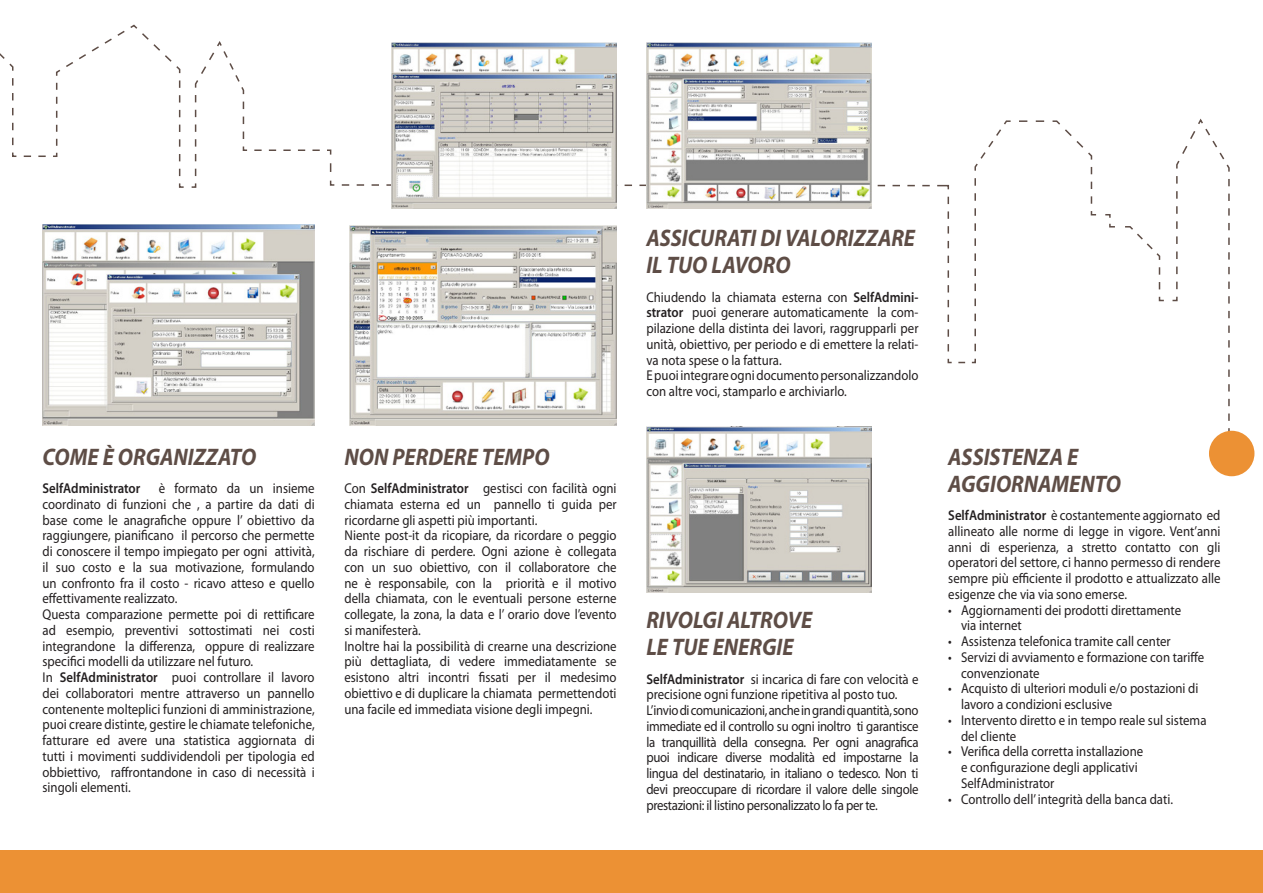
<style>
.page{position:relative;width:1263px;height:893px;background:#fff}
.page>*{position:absolute;margin:0;border:0;box-sizing:border-box;transform-origin:0 0}
.titolo{font:italic 700 24px/27px "Myriad Pro";color:#5e4d46;scale:.9 1}
.testo{font:14.25px/15.8px "Myriad Pro";color:#231f20;text-align:justify;scale:.9 1}
.bullet{font:14.25px/15.8px "Myriad Pro";color:#231f20;scale:.9 1}
.testo-2{font:600 14.25px "Myriad Pro";color:#231f20;scale:.9 1}
.s1{font-weight:600}
</style>
<div class="page">
<svg style="left:0;top:24px;width:1230px;height:424px"></svg>
<img style="left:391px;top:43px;width:226px;height:166px">
<div style="left:0;top:850px;width:1263px;height:43px;background:#ec9134"></div>
<div style="left:1209px;top:431px;width:45px;height:45px;background:#ec9134;border-radius:50%"></div>
<img style="left:646px;top:43px;width:226px;height:165px">
<img style="left:43px;top:225px;width:272px;height:200px">
<img style="left:350px;top:225px;width:267px;height:200px">
<img style="left:646px;top:426px;width:226px;height:167px">
<p class="titolo" style="left:43px;top:443px;width:239px">COME È ORGANIZZATO</p>
<p class="testo-2" style="left:43px;top:480px;width:110px">SelfAdministrator</p>
<p class="testo" style="left:43px;top:481px;width:304px;text-indent:116px">è formato da un insieme coordinato di funzioni che , a partire da dati di base come le anagrafiche oppure l’ obiettivo da raggiungere, pianificano il percorso che permette di conoscere il tempo impiegato per ogni attività, il suo costo e la sua motivazione, formulando un confronto fra il costo - ricavo atteso e quello effettivamente realizzato.</p>
<p class="testo" style="left:43px;top:607px;width:304px">Questa comparazione permette poi di rettificare ad esempio, preventivi sottostimati nei costi integrandone la differenza, oppure di realizzare specifici modelli da utilizzare nel futuro.</p>
<p class="testo" style="left:43px;top:670px;width:304px">In <span class="s1">SelfAdministrator</span> puoi controllare il lavoro dei collaboratori mentre attraverso un pannello contenente molteplici funzioni di amministrazione, puoi creare distinte, gestire le chiamate telefoniche, fatturare ed avere una statistica aggiornata di tutti i movimenti suddividendoli per tipologia ed obbiettivo, raffrontandone in caso di necessità i singoli elementi.</p>
<p class="titolo" style="left:344px;top:443px;width:229px">NON PERDERE TEMPO</p>
<p class="testo" style="left:344px;top:481px;width:304px">Con <span class="s1">SelfAdministrator</span> gestisci con facilità ogni chiamata esterna ed un pannello ti guida per ricordarne gli aspetti più importanti.</p>
<p class="testo" style="left:344px;top:528px;width:304px">Niente post-it da ricopiare, da ricordare o peggio da rischiare di perdere. Ogni azione è collegata con un suo obiettivo, con il collaboratore che ne è responsabile, con la priorità e il motivo della chiamata, con le eventuali persone esterne collegate, la zona, la data e l’ orario dove l’evento si manifesterà.</p>
<p class="testo" style="left:344px;top:638px;width:304px">Inoltre hai la possibilità di crearne una descrizione più dettagliata, di vedere immediatamente se esistono altri incontri fissati per il medesimo obiettivo e di duplicare la chiamata permettendoti una facile ed immediata visione degli impegni.</p>
<p class="titolo" style="left:646px;top:225px;width:300px">ASSICURATI DI VALORIZZARE<br>IL TUO LAVORO</p>
<p class="testo" style="left:646px;top:289px;width:304px">Chiudendo la chiamata esterna con <span class="s1">SelfAdmini&shy;strator</span> puoi generare automaticamente la com&shy;pilazione della distinta dei lavori, raggrupparli per unità, obiettivo, per periodo e di emettere la relati&shy;va nota spese o la fattura.</p>
<p class="testo" style="left:646px;top:368px;width:304px">E puoi integrare ogni documento personalizzandolo con altre voci, stamparlo e archiviarlo.</p>
<p class="titolo" style="left:646px;top:607px;width:186px">RIVOLGI ALTROVE<br>LE TUE ENERGIE</p>
<p class="testo" style="left:646px;top:671px;width:304px"><span class="s1">SelfAdministrator</span> si incarica di fare con velocità e precisione ogni funzione ripetitiva al posto tuo.</p>
<p class="testo" style="left:646px;top:703px;width:304px">L’invio di comunicazioni, anche in grandi quantità, sono immediate ed il controllo su ogni inoltro ti garantisce la tranquillità della consegna. Per ogni anagrafica puoi indicare diverse modalità ed impostarne la lingua del destinatario, in italiano o tedesco. Non ti devi preoccupare di ricordare il valore delle singole prestazioni: il listino personalizzato lo fa per te.</p>
<p class="titolo" style="left:948px;top:443px;width:194px">ASSISTENZA E<br>AGGIORNAMENTO</p>
<p class="testo" style="left:948px;top:508px;width:304px"><span class="s1">SelfAdministrator</span> è costantemente aggiornato ed allineato alle norme di legge in vigore. Vent’anni anni di esperienza, a stretto contatto con gli operatori del settore, ci hanno permesso di rendere sempre più efficiente il prodotto e attualizzato alle esigenze che via via sono emerse.</p>
<p class="bullet" style="left:961px;top:602px;width:246px;text-indent:-13px">• Aggiornamenti dei prodotti direttamente via internet</p>
<p class="bullet" style="left:948px;top:634px;width:249px">• Assistenza telefonica tramite call center</p>
<p class="bullet" style="left:961px;top:649px;width:272px;text-indent:-13px">• Servizi di avviamento e formazione con tariffe convenzionate</p>
<p class="bullet" style="left:961px;top:681px;width:265px;text-indent:-13px">• Acquisto di ulteriori moduli e/o postazioni di lavoro a condizioni esclusive</p>
<p class="bullet" style="left:961px;top:712px;width:274px;text-indent:-13px">• Intervento diretto e in tempo reale sul sistema del cliente</p>
<p class="bullet" style="left:961px;top:744px;width:204px;text-indent:-13px">• Verifica della corretta installazione e configurazione degli applicativi<br>SelfAdministrator</p>
<p class="bullet" style="left:948px;top:791px;width:251px">• Controllo dell’ integrità della banca dati.</p>
</div>
